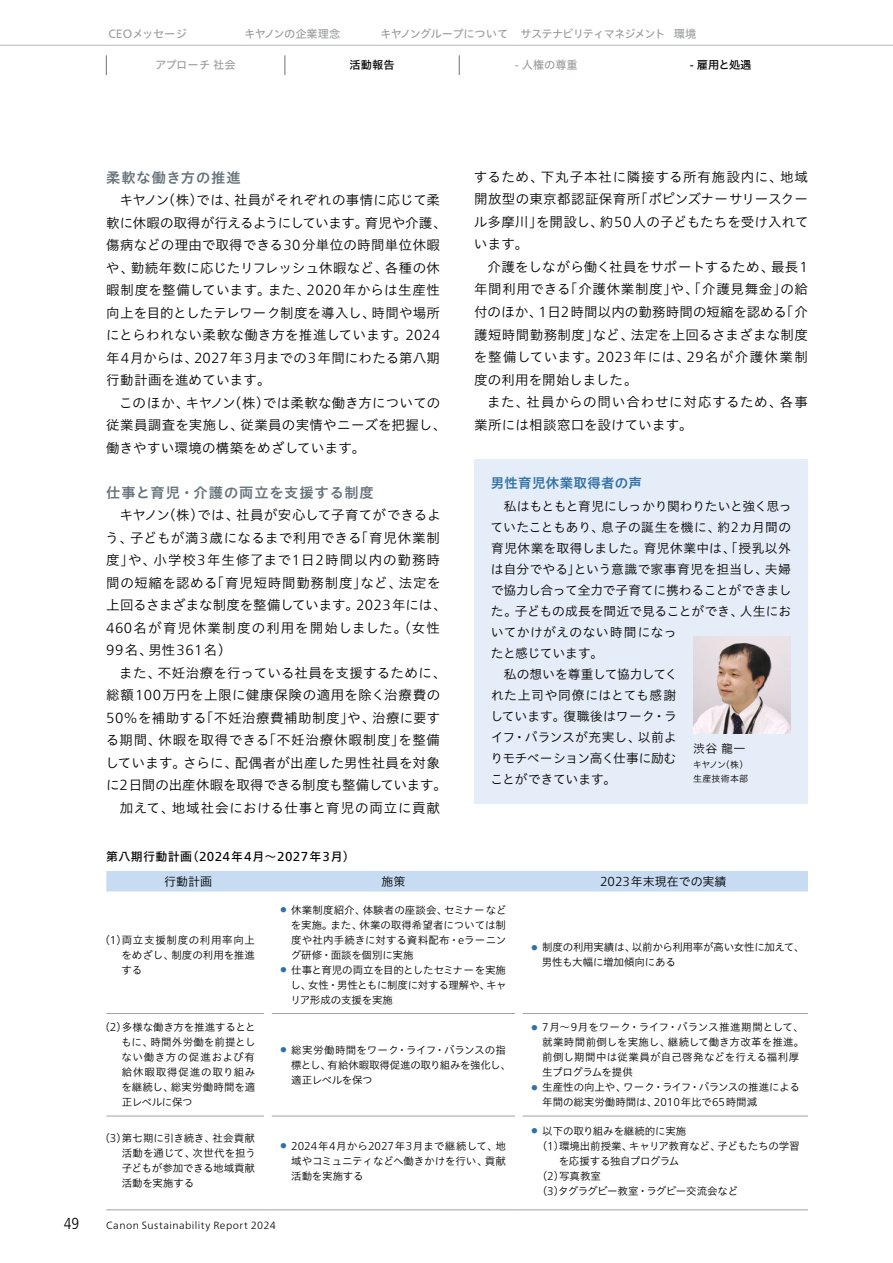
<style>
.page{position:relative;width:893px;height:1263px;background:#fff}
.page>*{position:absolute;margin:0;border:0;box-sizing:border-box;transform-origin:0 0}
.t1{font:300 condensed 15.9px "Frutiger LT Std";color:#000}
.t2{font:14.25px "Hiragino UD Sans Std W6";letter-spacing:.06em;color:#67747c}
.t3{font:13.5px/22.5px "Hiragino UD Sans Std W3";letter-spacing:.02em;color:#000}
.t4{font:13.5px "Hiragino UD Sans Std W3";letter-spacing:-.015em;color:#000}
.t5{font:13.5px "Hiragino UD Sans Std W3";letter-spacing:.04em;color:#000}
.t6{font:13.5px "Hiragino UD Sans Std W3";letter-spacing:.06em;color:#000}
.t7{font:13.5px "Hiragino UD Sans Std W3";letter-spacing:.055em;color:#000}
.t8{font:13.5px "Hiragino UD Sans Std W6";letter-spacing:.025em;color:#3372a8}
.t9{font:12.75px "Hiragino UD Sans Std W3";color:#000}
.t10{font:12.75px "Hiragino UD Sans Std W3";letter-spacing:.035em;color:#000}
.t11{font:12.75px "Hiragino UD Sans Std W3";letter-spacing:.025em;color:#000}
.t12{font:12.75px "Hiragino UD Sans Std W3";letter-spacing:-.03em;color:#000}
.t13{font:12.75px "Hiragino UD Sans Std W3";letter-spacing:.02em;color:#000}
.t14{font:12.75px "Hiragino UD Sans Std W3";letter-spacing:-.035em;color:#000}
.t15{font:12.75px "Hiragino UD Sans Std W3";letter-spacing:.055em;color:#000}
.t16{font:12.75px "Hiragino UD Sans Std W3";letter-spacing:-.02em;color:#000}
.t17{font:12px "Hiragino UD Sans Std W5";letter-spacing:.025em;color:#000}
.t18{font:12px "Hiragino UD Sans Std W3";color:#000}
.t19{font:11.25px "Hiragino UD Sans Std W5";letter-spacing:-.075em;color:#9fa0a0}
.t20{font:11.25px "Hiragino UD Sans Std W5";letter-spacing:-.055em;color:#9fa0a0}
.t21{font:11.25px "Hiragino UD Sans Std W5";color:#000}
.t22{font:11.25px "Hiragino UD Sans Std W5";letter-spacing:-.035em;color:#9fa0a0}
.t23{font:11.25px "Hiragino UD Sans Std W5";color:#9fa0a0}
.t24{font:10.5px/15px "Hiragino UD Sans Std W3";letter-spacing:-.01em;color:#000;text-align:justify}
.t25{font:300 10.5px "Frutiger Neue LT Pro";letter-spacing:.04em;color:#000}
.t26{font:10.5px "Hiragino UD Sans Std W3";letter-spacing:-.05em;color:#000}
.t27{font:10.5px "Hiragino UD Sans Std W3";letter-spacing:-.03em;color:#000}
.t28{font:9px/13.5px "Hiragino UD Sans Std W3";letter-spacing:.025em;color:#000}
.s1{font-family:"Frutiger Neue LT Pro";font-size:12.15px}
.s2{font-family:"Frutiger Neue LT Pro";font-weight:300;font-size:14.55px}
.s3{font-family:"Frutiger Neue LT Pro";font-weight:300;font-size:13.8px}
.s4{font-family:"Frutiger Neue LT Pro";font-size:12.9px}
.s5{font-family:"Frutiger Neue LT Pro";font-weight:300;font-size:12.9px}
.s6{font-family:"Frutiger Neue LT Pro";font-weight:300;font-size:11.4px}
.s7{font-size:6.15px;color:#3372a8}
</style>
<div class="page">
<svg style="left:106px;top:55px;width:1px;height:20px"></svg>
<svg style="left:285px;top:55px;width:1px;height:20px"></svg>
<svg style="left:459px;top:55px;width:1px;height:20px"></svg>
<hr style="left:0;top:45px;width:106px;height:1px;background:#b5b6b6">
<hr style="left:106px;top:45px;width:136px;height:1px;background:#b5b6b6">
<hr style="left:242px;top:45px;width:136px;height:1px;background:#b5b6b6">
<hr style="left:378px;top:45px;width:141px;height:1px;background:#b5b6b6">
<hr style="left:519px;top:45px;width:153px;height:1px;background:#b5b6b6">
<hr style="left:672px;top:45px;width:136px;height:1px;background:#b5b6b6">
<hr style="left:808px;top:45px;width:85px;height:1px;background:#b5b6b6">
<div style="left:106px;top:871px;width:702px;height:20px;background:#c7dcf2"></div>
<hr style="left:106px;top:1013px;width:158px;height:1px;background:#9fa0a0">
<hr style="left:272px;top:1013px;width:243px;height:1px;background:#9fa0a0">
<hr style="left:522px;top:1013px;width:286px;height:1px;background:#9fa0a0">
<hr style="left:106px;top:1116px;width:158px;height:1px;background:#9fa0a0">
<hr style="left:272px;top:1116px;width:243px;height:1px;background:#9fa0a0">
<hr style="left:522px;top:1116px;width:286px;height:1px;background:#9fa0a0">
<hr style="left:106px;top:1209px;width:162px;height:1px;background:#9fa0a0">
<hr style="left:268px;top:1209px;width:251px;height:1px;background:#9fa0a0">
<hr style="left:519px;top:1209px;width:289px;height:1px;background:#9fa0a0">
<div style="left:474px;top:459px;width:334px;height:345px;background:#e5edf8"></div>
<img style="left:693px;top:636px;width:98px;height:98px">
<p class="t20" style="left:108px;top:25px;width:80px"><span class="s1">CEO</span>メッセージ</p>
<p class="t22" style="left:244px;top:25px;width:98px">キヤノンの企業理念</p>
<p class="t19" style="left:380px;top:25px;width:318px">キヤノングループについて サステナビリティマネジメント 環境</p>
<p class="t23" style="left:155px;top:57px;width:82px">アプローチ社会</p>
<p class="t21" style="left:350px;top:57px;width:47px">活動報告</p>
<p class="t20" style="left:515px;top:57px;width:64px"><span class="s1">-</span> 人権の尊重</p>
<p class="t21" style="left:690px;top:57px;width:63px"><span class="s1">-</span> 雇用と処遇</p>
<p class="t2" style="left:106px;top:166px;width:136px">柔軟な働き方の推進</p>
<p class="t3" style="left:106px;top:188px;width:342px;text-indent:13px">キヤノン（株）では、社員がそれぞれの事情に応じて柔軟に休暇の取得が行えるようにしています。育児や介護、傷病などの理由で取得できる<span class="s2">30</span>分単位の時間単位休暇や、勤続年数に応じたリフレッシュ休暇など、各種の休暇制度を整備しています。また、<span class="s2">2020</span>年からは生産性向上を目的としたテレワーク制度を導入し、時間や場所にとらわれない柔軟な働き方を推進しています。<span class="s2">2024</span>年<span class="s2">4</span>月からは、<span class="s2">2027</span>年<span class="s2">3</span>月までの<span class="s2">3</span>年間にわたる第八期行動計画を進めています。</p>
<p class="t3" style="left:106px;top:391px;width:342px;text-indent:13px">このほか、キヤノン（株）では柔軟な働き方についての従業員調査を実施し、従業員の実情やニーズを把握し、働きやすい環境の構築をめざしています。</p>
<p class="t2" style="left:106px;top:481px;width:269px">仕事と育児・介護の両立を支援する制度</p>
<p class="t3" style="left:105px;top:503px;width:343px;text-indent:14px">キヤノン（株）では、社員が安心して子育てができるよう、子どもが満<span class="s2">3</span>歳になるまで利用できる「育児休業制度」や、小学校<span class="s2">3</span>年生修了まで<span class="s2">1</span>日<span class="s2">2</span>時間以内の勤務時間の短縮を認める「育児短時間勤務制度」など、法定を上回るさまざまな制度を整備しています。<span class="s2">2023</span>年には、<br><span class="s2">460</span>名が育児休業制度の利用を開始しました。（女性<br><span class="s2">99</span>名、男性<span class="s2">361</span>名）</p>
<p class="t3" style="left:119px;top:661px;width:329px">また、不妊治療を行っている社員を支援するために、</p>
<p class="t5" style="left:106px;top:685px;width:335px">総額<span class="s2">100</span>万円を上限に健康保険の適用を除く治療費の</p>
<p class="t3" style="left:106px;top:706px;width:336px"><span class="s2">50%</span>を補助する「不妊治療費補助制度」や、治療に要す</p>
<p class="t6" style="left:106px;top:730px;width:336px">る期間、休暇を取得できる「不妊治療休暇制度」を整備</p>
<p class="t3" style="left:105px;top:751px;width:336px">しています。さらに、配偶者が出産した男性社員を対象</p>
<p class="t4" style="left:106px;top:775px;width:342px">に<span class="s2">2</span>日間の出産休暇を取得できる制度も整備しています。</p>
<p class="t7" style="left:120px;top:797px;width:322px">加えて、地域社会における仕事と育児の両立に貢献</p>
<p class="t3" style="left:474px;top:165px;width:336px;text-align:justify">するため、下丸子本社に隣接する所有施設内に、地域開放型の東京都認証保育所「ポピンズナーサリースクール多摩川」を開設し、約<span class="s2">50</span>人の子どもたちを受け入れています。</p>
<p class="t3" style="left:474px;top:255px;width:336px;text-align:justify;text-indent:14px">介護をしながら働く社員をサポートするため、最長<span class="s2">1</span>年間利用できる「介護休業制度」や、「介護見舞金」の給付のほか、<span class="s2">1</span>日<span class="s2">2</span>時間以内の勤務時間の短縮を認める「介護短時間勤務制度」など、法定を上回るさまざまな制度を整備しています。<span class="s2">2023</span>年には、<span class="s2">29</span>名が介護休業制度の利用を開始しました。</p>
<p class="t3" style="left:474px;top:390px;width:335px;text-indent:13px">また、社員からの問い合わせに対応するため、各事業所には相談窓口を設けています。</p>
<p class="t8" style="left:491px;top:473px;width:153px">男性育児休業取得者の声</p>
<p class="t12" style="left:504px;top:497px;width:289px">私はもともと育児にしっかり関わりたいと強く思っ</p>
<p class="t11" style="left:491px;top:518px;width:302px">ていたこともあり、息子の誕生を機に、約<span class="s3">2</span>カ月間の</p>
<p class="t10" style="left:491px;top:539px;width:301px">育児休業を取得しました。育児休業中は、「授乳以外</p>
<p class="t9" style="left:491px;top:560px;width:301px">は自分でやる」という意識で家事育児を担当し、夫婦</p>
<p class="t9" style="left:491px;top:581px;width:302px">で協力し合って全力で子育てに携わることができまし</p>
<p class="t9" style="left:491px;top:602px;width:302px">た。子どもの成長を間近で見ることができ、人生にお</p>
<p class="t10" style="left:491px;top:623px;width:187px">いてかけがえのない時間になっ</p>
<p class="t16" style="left:491px;top:644px;width:114px">たと感じています。</p>
<p class="t9" style="left:504px;top:665px;width:175px">私の想いを尊重して協力してく</p>
<p class="t15" style="left:491px;top:686px;width:187px">れた上司や同僚にはとても感謝</p>
<p class="t13" style="left:490px;top:707px;width:188px">しています。復職後はワーク・ラ</p>
<p class="t9" style="left:491px;top:728px;width:187px">イフ・バランスが充実し、以前よ</p>
<p class="t14" style="left:490px;top:749px;width:188px">りモチベーション高く仕事に励む</p>
<p class="t9" style="left:490px;top:770px;width:127px">ことができています。</p>
<p class="t18" style="left:693px;top:740px;width:54px">渋谷龍一</p>
<p class="t28" style="left:693px;top:758px;width:57px">キヤノン（株）生産技術本部</p>
<p class="t17" style="left:106px;top:847px;width:250px">第八期行動計画（<span class="s4">2024</span>年<span class="s4">4</span>月～<span class="s4">2027</span>年<span class="s4">3</span>月）</p>
<p class="t18" style="left:164px;top:872px;width:50px">行動計画</p>
<p class="t18" style="left:381px;top:872px;width:25px">施策</p>
<p class="t18" style="left:600px;top:872px;width:128px"><span class="s5">2023</span>年末現在での実績</p>
<p class="t24" style="left:121px;top:932px;width:135px;text-indent:-22px">（<span class="s6">1</span>）両立支援制度の利用率向上をめざし、制度の利用を推進する</p>
<p class="t24" style="left:121px;top:1019px;width:136px;text-indent:-22px">（<span class="s6">2</span>）多様な働き方を推進するとともに、時間外労働を前提としない働き方の促進および有給休暇取得促進の取り組みを継続し、総実労働時間を適正レベルに保つ</p>
<p class="t24" style="left:291px;top:902px;width:217px;text-indent:-10px"><span class="s7">●</span> 休業制度紹介、体験者の座談会、セミナーなどを実施。また、休業の取得希望者については制度や社内手続きに対する資料配布・<span class="s6">e</span>ラーニング研修・面談を個別に実施</p>
<p class="t24" style="left:290px;top:962px;width:218px;text-indent:-10px"><span class="s7">●</span> 仕事と育児の両立を目的としたセミナーを実施し、女性・男性ともに制度に対する理解や、キャリア形成の支援を実施</p>
<p class="t24" style="left:291px;top:1042px;width:221px;text-align:left;text-indent:-11px"><span class="s7">●</span> 総実労働時間をワーク・ライフ・バランスの指標とし、有給休暇取得促進の取り組みを強化し、適正レベルを保つ</p>
<p class="t24" style="left:122px;top:1130px;width:136px;text-indent:-22px">（<span class="s6">3</span>）第七期に引き続き、社会貢献活動を通じて、次世代を担う子どもが参加できる地域貢献活動を実施する</p>
<p class="t24" style="left:291px;top:1138px;width:216px;text-indent:-11px"><span class="s7">●</span> <span class="s6">2024</span>年<span class="s6">4</span>月から<span class="s6">2027</span>年<span class="s6">3</span>月まで継続して、地域やコミュニティなどへ働きかけを行い、貢献活動を実施する</p>
<p class="t1" style="left:64px;top:1214px;width:17px">49</p>
<p class="t25" style="left:106px;top:1219px;width:171px">Canon Sustainability Report 2024</p>
<p class="t24" style="left:542px;top:939px;width:264px;text-indent:-10px"><span class="s7">●</span> 制度の利用実績は、以前から利用率が高い女性に加えて、男性も大幅に増加傾向にある</p>
<p class="t24" style="left:542px;top:1019px;width:264px;text-align:left;text-indent:-11px"><span class="s7">●</span> <span class="s6">7</span>月～<span class="s6">9</span>月をワーク・ライフ・バランス推進期間として、就業時間前倒しを実施し、継続して働き方改革を推進。前倒し期間中は従業員が自己啓発などを行える福利厚生プログラムを提供</p>
<p class="t24" style="left:542px;top:1079px;width:259px;text-indent:-11px"><span class="s7">●</span> 生産性の向上や、ワーク・ライフ・バランスの推進による年間の総実労働時間は、<span class="s6">2010</span>年比で<span class="s6">65</span>時間減</p>
<p class="t24" style="left:531px;top:1123px;width:156px"><span class="s7">●</span> 以下の取り組みを継続的に実施</p>
<p class="t24" style="left:531px;top:1138px;width:270px">　（<span class="s6">1</span>）環境出前授業、キャリア教育など、子どもたちの学習</p>
<p class="t27" style="left:559px;top:1153px;width:122px">を応援する独自プログラム</p>
<p class="t24" style="left:531px;top:1168px;width:71px">　（<span class="s6">2</span>）写真教室</p>
<p class="t26" style="left:531px;top:1183px;width:208px">　（<span class="s6">3</span>）タグラグビー教室・ラグビー交流会など</p>
</div>
